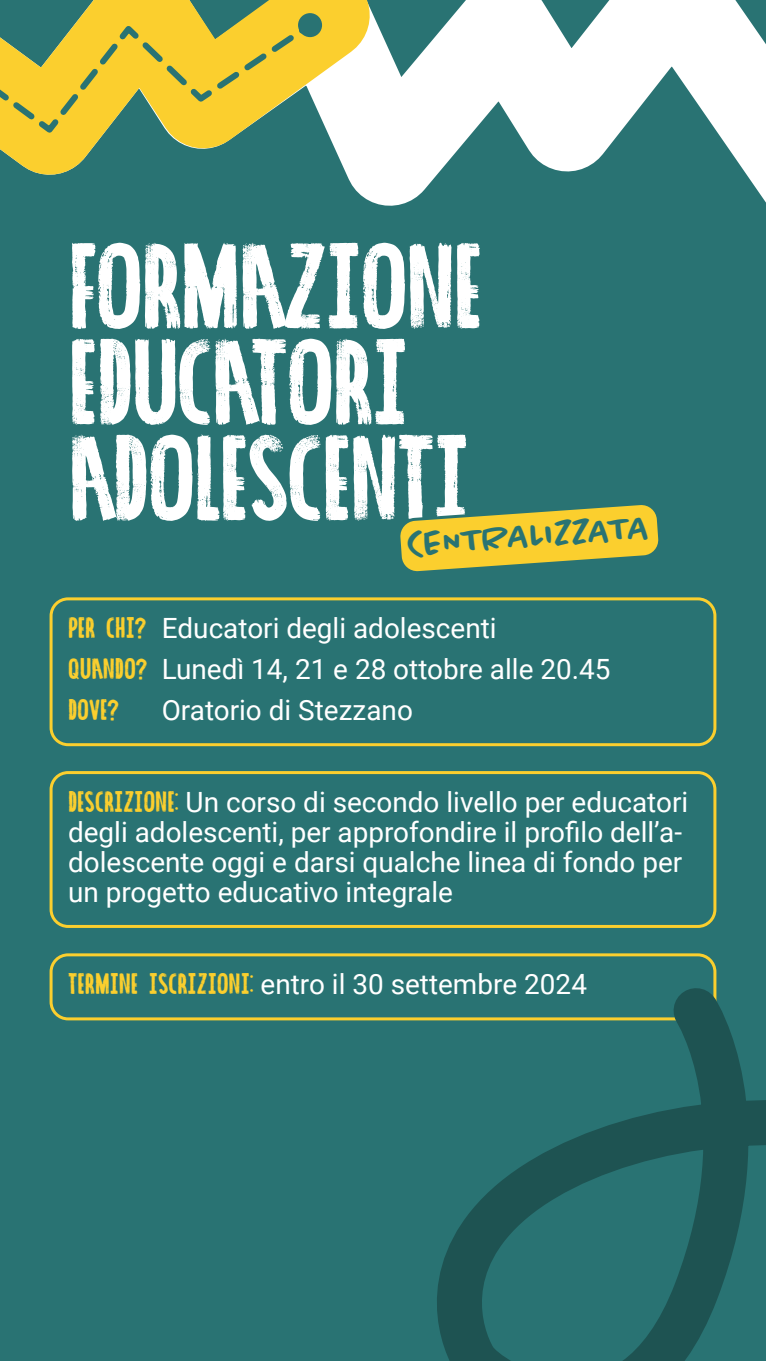
<style>
.page{position:relative;width:766px;height:1361px;background:#fff}
.page>*{position:absolute;margin:0;border:0;box-sizing:border-box;transform-origin:0 0}
.t1{font:condensed 123px/96px "Ocean Six";letter-spacing:-.02em;color:#fff}
.t2{font:500 36.3px "Chantal";color:#297373}
.t3{font:condensed 30px "Ocean Six";color:#fbcf2e}
.t4{font:27.9px/30px "Roboto";color:#fff}
.s1{font-family:"Ocean Six";font-stretch:condensed;font-size:30px;color:#fbcf2e}
</style>
<div class="page">
<div style="left:0;top:0;width:765px;height:1361px;background:#297373"></div>
<svg style="left:450px;top:0;width:315px;height:201px"></svg>
<svg style="left:0;top:0;width:450px;height:206px"></svg>
<div style="left:50px;top:597px;width:666px;height:149px;border:3px solid #fbcf2e;border-radius:17px"></div>
<div style="left:50px;top:771px;width:666px;height:157px;border:3px solid #fbcf2e;border-radius:17px"></div>
<div style="left:50px;top:953px;width:666px;height:67px;border:3px solid #fbcf2e;border-radius:17px"></div>
<svg style="left:400px;top:505px;width:259px;height:67px"></svg>
<svg style="left:0;top:8px;width:318px;height:130px"></svg>
<div style="left:298px;top:13px;width:24px;height:24px;background:#297373;border-radius:50%"></div>
<svg style="left:397px;top:965px;width:368px;height:396px"></svg>
<h1 class="t1" style="left:68px;top:233px;width:416px">FORMAZIONE<br>EDUCATORI<br>ADOLESCENTI</h1>
<h2 class="t2" style="left:406px;top:522px;width:244px;rotate:-4deg">CENTRALIZZATA</h2>
<p class="t4" style="left:68px;top:607px;width:543px;line-height:40.8px"><span class="s1">PER CHI?</span> Educatori degli adolescenti<br><span class="s1">QUANDO?</span> Lunedì 14, 21 e 28 ottobre alle 20.45</p>
<p class="t3" style="left:68px;top:691px;width:52px">DOVE?</p>
<p class="t4" style="left:162px;top:694px;width:253px">Oratorio di Stezzano</p>
<p class="t4" style="left:68px;top:786px;width:621px"><span class="s1">DESCRIZIONE:</span> Un corso di secondo livello per educatori degli adolescenti, per approfondire il profilo dell’a&shy;dolescente oggi e darsi qualche linea di fondo per un progetto educativo integrale</p>
<p class="t4" style="left:68px;top:968px;width:520px"><span class="s1">TERMINE ISCRIZIONI:</span> entro il 30 settembre 2024</p>
</div>
